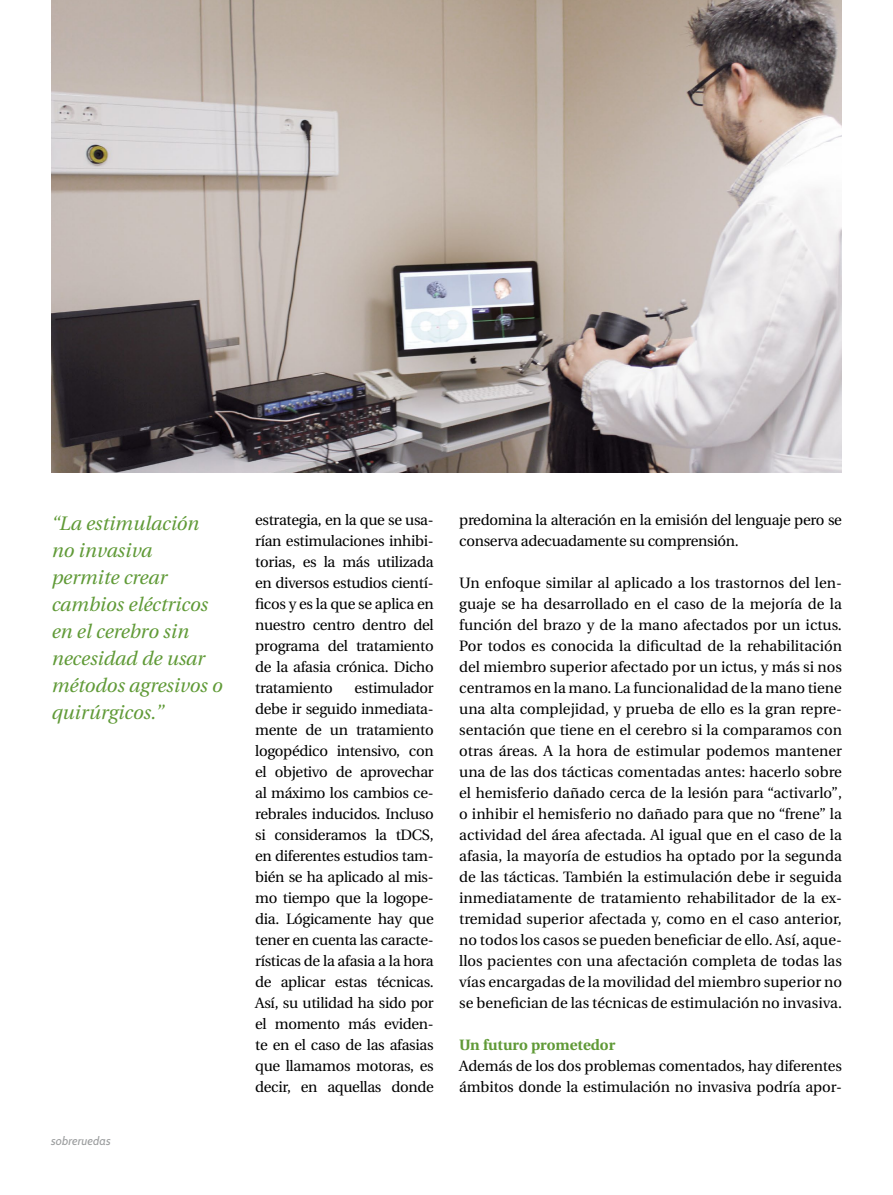
<style>
.page{position:relative;width:893px;height:1195px;background:#fff}
.page>*{position:absolute;margin:0;border:0;box-sizing:border-box;transform-origin:0 0}
.t1{font:italic 19.5px/27px "Utopia";color:#609a37}
.t2{font:15px/21px "Utopia";letter-spacing:-.02em;color:#000;text-align:justify}
.t3{font:700 15px "Utopia";color:#609a37}
.t4{font:italic 12px "Cabin";letter-spacing:.01em;color:#9c9e9f}
</style>
<div class="page">
<img style="left:51px;top:0;width:791px;height:472px">
<h1 class="t1" style="left:51px;top:510px;width:172px">“La estimulación no invasiva permite crear cambios eléctricos en el cerebro sin necesidad de usar métodos agresivos o quirúrgicos.”</h1>
<p class="t4" style="left:51px;top:1133px;width:61px">sobreruedas</p>
<p class="t2" style="left:255px;top:510px;width:180px">estrategia, en la que se usa&shy;rían estimulaciones inhibi&shy;torias, es la más utilizada en diversos estudios cientí&shy;ficos y es la que se aplica en nuestro centro dentro del programa del tratamiento de la afasia crónica. Dicho tratamiento</p>
<p class="t2" style="left:255px;top:678px;width:180px;text-indent:99px">estimulador debe ir seguido inmediata&shy;mente de un tratamiento logopédico intensivo, con el objetivo de aprovechar al máximo los cambios ce&shy;rebrales inducidos. Incluso si consideramos la tDCS, en diferentes estudios tam&shy;bién se ha aplicado al mis&shy;mo tiempo que la logope&shy;dia. Lógicamente hay que tener en cuenta las caracte&shy;rísticas de la afasia a la hora de aplicar estas técnicas.<br>Así, su utilidad ha sido por el momento más eviden&shy;te en el caso de las afasias que llamamos motoras, es decir, en aquellas donde</p>
<p class="t2" style="left:459px;top:510px;width:384px">predomina la alteración en la emisión del lenguaje pero se conserva adecuadamente su comprensión.</p>
<p class="t2" style="left:459px;top:573px;width:384px">Un enfoque similar al aplicado a los trastornos del len&shy;guaje se ha desarrollado en el caso de la mejoría de la función del brazo y de la mano afectados por un ictus.<br>Por todos es conocida la dificultad de la rehabilitación del miembro superior afectado por un ictus, y más si nos centramos en la mano. La funcionalidad de la mano tiene una alta complejidad, y prueba de ello es la gran repre&shy;sentación que tiene en el cerebro si la comparamos con otras áreas. A la hora de estimular podemos mantener una de las dos tácticas comentadas antes: hacerlo sobre el hemisferio dañado cerca de la lesión para “activarlo”, o inhibir el hemisferio no dañado para que no “frene” la actividad del área afectada. Al igual que en el caso de la afasia, la mayoría de estudios ha optado por la segunda de las tácticas. También la estimulación debe ir seguida inmediatamente de tratamiento rehabilitador de la ex&shy;tremidad superior afectada y, como en el caso anterior, no todos los casos se pueden beneficiar de ello. Así, aque&shy;llos pacientes con una afectación completa de todas las vías encargadas de la movilidad del miembro superior no se benefician de las técnicas de estimulación no invasiva.</p>
<p class="t3" style="left:459px;top:1036px;width:158px">Un futuro prometedor</p>
<p class="t2" style="left:459px;top:1056px;width:384px">Además de los dos problemas comentados, hay diferentes ámbitos donde la estimulación no invasiva podría apor-</p>
</div>
